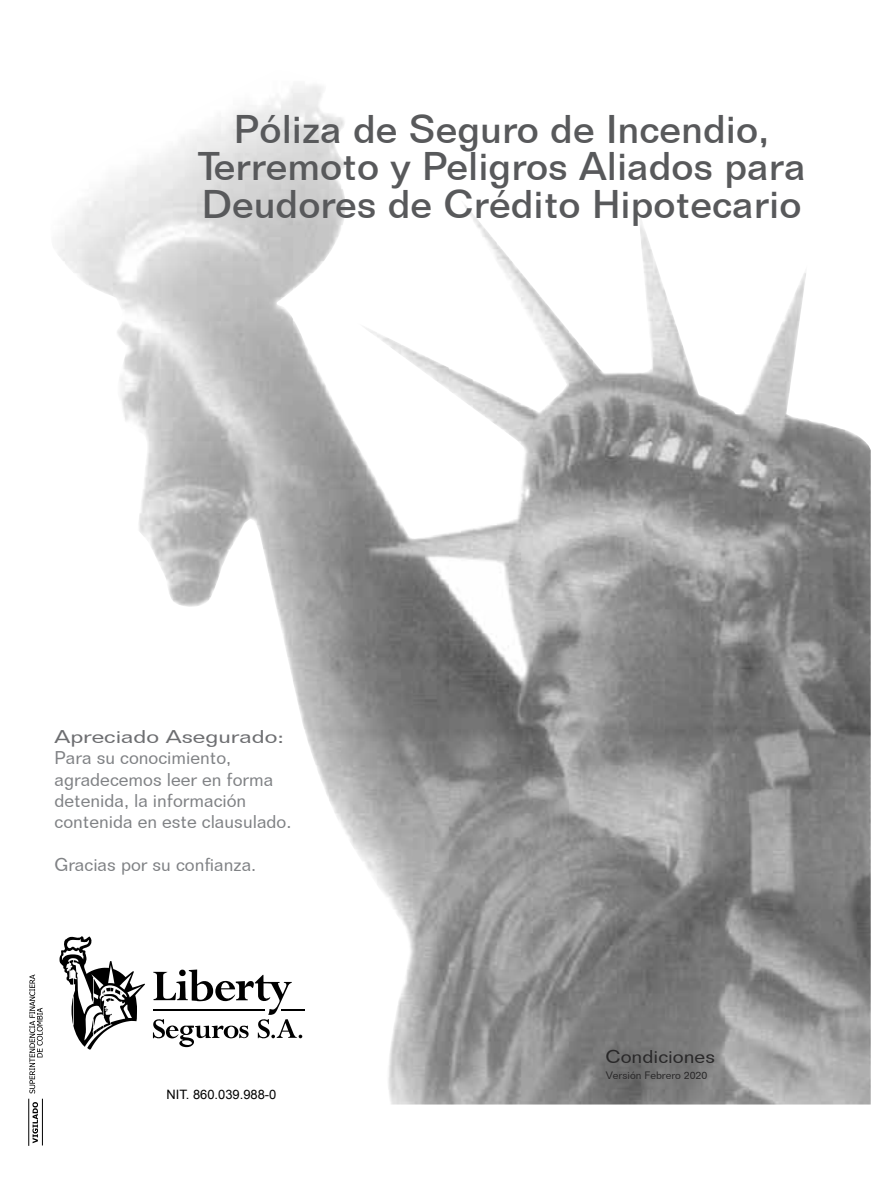
<style>
.page{position:relative;width:893px;height:1191px;background:#fff}
.page>*{position:absolute;margin:0;border:0;box-sizing:border-box;transform-origin:0 0}
.t1{font:500 39px/37.5px "Folio BT";color:#58595b;text-align:center}
.t2{font:18px/21.1px "Folio BT";color:#808285}
.t3{font:18px "Folio BT";color:#6d6e71;scale:1.29 1}
.t4{font:18px "Folio BT";color:#292829;scale:1.11 1}
.t5{font:12.9px "Arial";color:#000}
.t6{font:10.5px "Folio BT";color:#292829}
</style>
<div class="page">
<img style="left:58px;top:85px;width:813px;height:1019px">
<svg style="left:32px;top:1102px;width:6px;height:41px"></svg>
<hr style="left:28px;top:1098px;width:1px;height:47px;background:#000">
<hr style="left:42px;top:1098px;width:1px;height:47px;background:#000">
<svg style="left:29px;top:974px;width:14px;height:119px"></svg>
<svg style="left:60px;top:936px;width:86px;height:113px"></svg>
<hr style="left:281px;top:1009px;width:23px;height:2px;background:#000">
<svg style="left:153px;top:969px;width:149px;height:78px"></svg>
<h1 class="t1" style="left:197px;top:110px;width:610px">Póliza de Seguro de Incendio,<br>Terremoto y Peligros Aliados para<br>Deudores de Crédito Hipotecario</h1>
<p class="t3" style="left:54px;top:726px;width:179px">Apreciado Asegurado:</p>
<p class="t2" style="left:54px;top:747px;width:239px">Para su conocimiento, agradecemos leer en forma detenida, la información contenida en este clausulado.</p>
<p class="t2" style="left:54px;top:854px;width:203px">Gracias por su confianza.</p>
<p class="t5" style="left:166px;top:1086px;width:111px">NIT. 860.039.988-0</p>
<p class="t4" style="left:605px;top:1045px;width:100px">Condiciones</p>
<p class="t6" style="left:606px;top:1068px;width:103px">Versión Febrero 2020</p>
</div>
